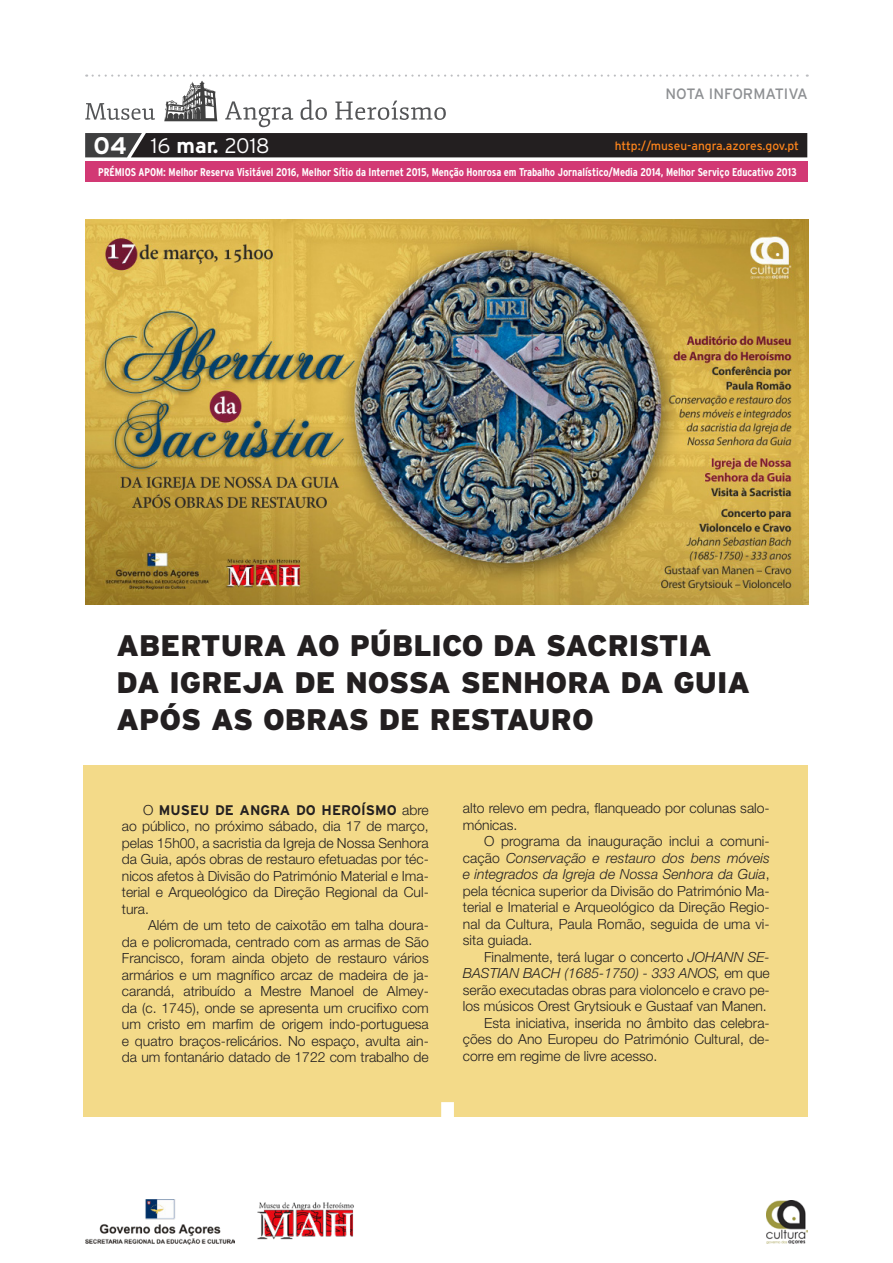
<style>
.page{position:relative;width:893px;height:1263px;background:#fff}
.page>*{position:absolute;margin:0;border:0;box-sizing:border-box;transform-origin:0 0}
.titulo-bd{font:900 29.7px/37.2px "Interstate";color:#231f20}
.num{font:700 24px "Interstate";color:#fff}
.Paragraph_Style_1{font:300 21px "Interstate";color:#fff}
.Paragraph_Style_1-2{font:15px "Interstate";color:#8d8f92}
.txt-tab{font:300 13.95px/16.5px "Helvetica Neue LT Std";color:#231f20;text-align:justify}
.Paragraph_Style_1-3{font:12px "Interstate";color:#fd841b}
.Paragraph_Style_1-4{font:700 condensed 11.25px "Interstate";letter-spacing:-.005em;color:#fff}
.s1{font-weight:700}
.s2{font-family:"Interstate";font-weight:700}
.s3{font-style:italic}
</style>
<div class="page">
<div style="left:85px;top:161px;width:723px;height:20px;background:#d23974"></div>
<img style="left:85px;top:1199px;width:149px;height:45px">
<img style="left:766px;top:1200px;width:41px;height:43px">
<img style="left:257px;top:1202px;width:97px;height:38px">
<svg style="left:85px;top:133px;width:722px;height:24px;background:#262223"></svg>
<svg style="left:85px;top:75px;width:723px;height:52px"></svg>
<div style="left:84px;top:765px;width:724px;height:351px;background:#f3da89"></div>
<div style="left:441px;top:1102px;width:13px;height:31px;background:#fff"></div>
<img style="left:85px;top:219px;width:723px;height:385px">
<p class="Paragraph_Style_1-2" style="left:666px;top:85px;width:144px">NOTA INFORMATIVA</p>
<p class="num" style="left:94px;top:132px;width:35px">04</p>
<p class="Paragraph_Style_1-3" style="left:615px;top:139px;width:186px">http://museu-angra.azores.gov.pt</p>
<p class="Paragraph_Style_1" style="left:151px;top:134px;width:120px">16 <span class="s1">mar.</span> 2018</p>
<p class="Paragraph_Style_1-4" style="left:98px;top:165px;width:700px">PRÉMIOS APOM: Melhor Reserva Visitável 2016, Melhor Sítio da Internet 2015, Menção Honrosa em Trabalho Jornalístico/Media 2014, Melhor Serviço Educativo 2013</p>
<p class="titulo-bd" style="left:117px;top:627px;width:635px">ABERTURA AO PÚBLICO DA SACRISTIA<br>DA IGREJA DE NOSSA SENHORA DA GUIA<br>APÓS AS OBRAS DE RESTAURO</p>
<p class="txt-tab" style="left:122px;top:801px;width:308px;text-indent:21px">O <span class="s2">MUSEU DE ANGRA DO HEROÍSMO</span> abre ao público, no próximo sábado, dia 17 de março, pelas 15h00, a sacristia da Igreja de Nossa Senhora da Guia, após obras de restauro efetuadas por téc&shy;nicos afetos à Divisão do Património Material e Ima&shy;terial e Arqueológico da Direção Regional da Cul&shy;tura.</p>
<p class="txt-tab" style="left:122px;top:917px;width:308px;text-indent:26px">Além de um teto de caixotão em talha doura&shy;da e policromada, centrado com as armas de São Francisco, foram ainda objeto de restauro vários armários e um magnífico arcaz de madeira de ja&shy;carandá, atribuído a Mestre Manoel de Almey&shy;da (c. 1745), onde se apresenta um crucifixo com um cristo em marfim de origem indo-portuguesa e quatro braços-relicários. No espaço, avulta ain&shy;da um fontanário datado de 1722 com trabalho de</p>
<p class="txt-tab" style="left:463px;top:800px;width:308px">alto relevo em pedra, flanqueado por colunas salo&shy;mónicas.</p>
<p class="txt-tab" style="left:463px;top:833px;width:308px;text-indent:21px">O programa da inauguração inclui a comuni&shy;cação <span class="s3">Conservação e restauro dos bens móveis e integrados da Igreja de Nossa Senhora da Guia</span>, pela técnica superior da Divisão do Património Ma&shy;terial e Imaterial e Arqueológico da Direção Regio&shy;nal da Cultura, Paula Romão, seguida de uma vi&shy;sita guiada.</p>
<p class="txt-tab" style="left:463px;top:948px;width:308px;text-indent:21px">Finalmente, terá lugar o concerto <span class="s3">JOHANN SE-BASTIAN BACH (1685-1750) - 333 ANOS,</span> em que serão executadas obras para violoncelo e cravo pe&shy;los músicos Orest Grytsiouk e Gustaaf van Manen.</p>
<p class="txt-tab" style="left:463px;top:1014px;width:308px;text-indent:21px">Esta iniciativa, inserida no âmbito das celebra&shy;ções do Ano Europeu do Património Cultural, de&shy;corre em regime de livre acesso.</p>
</div>
